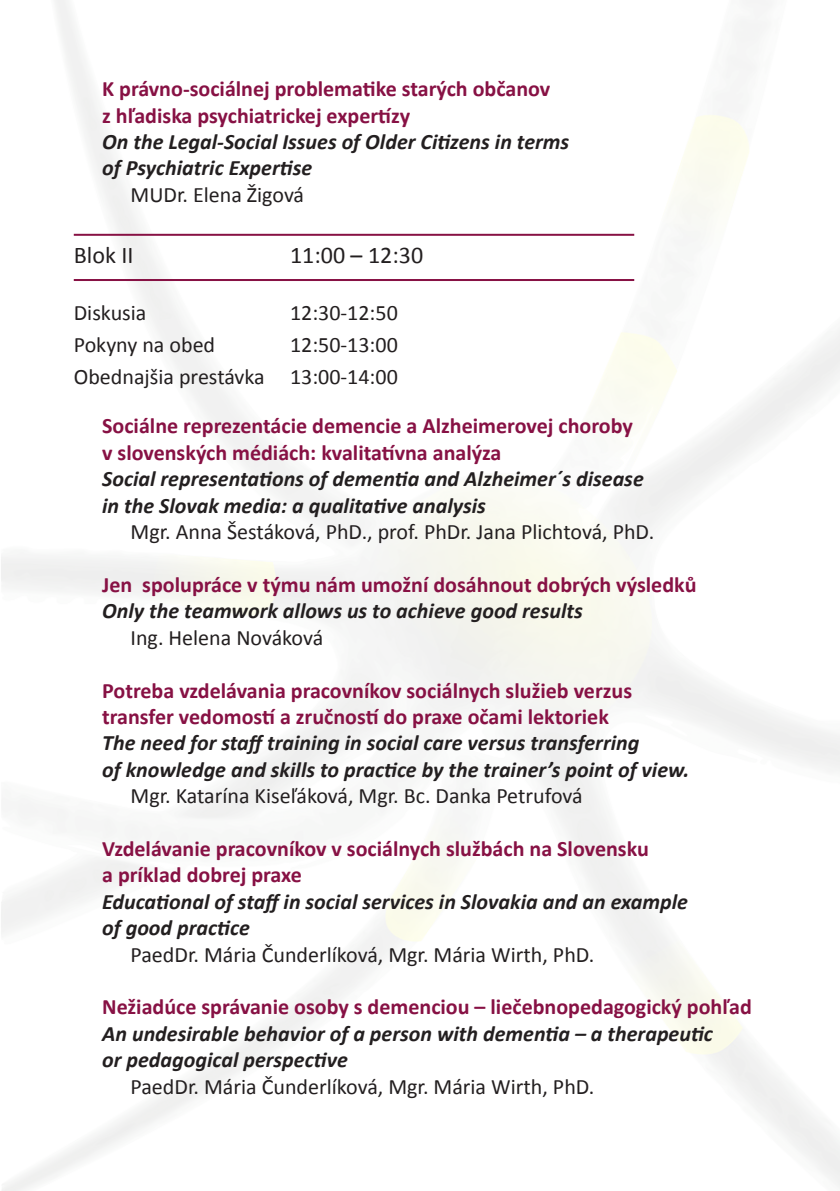
<style>
.page{position:relative;width:840px;height:1191px;background:#fff}
.page>*{position:absolute;margin:0;border:0;box-sizing:border-box;transform-origin:0 0}
.t1{font:24px "Calibri";color:#231f20}
.Default{font:italic 700 22px/26.4px "Calibri";color:#231f20}
.heading_1{font:700 22px/26.4px "Calibri";color:#871144}
.t2{font:22px "Calibri";color:#231f20}
</style>
<div class="page">
<hr style="left:74px;top:234px;width:560px;height:2px;background:#871144">
<hr style="left:74px;top:279px;width:560px;height:2px;background:#871144">
<p class="heading_1" style="left:102px;top:75px;width:449px">K právno-sociálnej problematike starých občanov z hľadiska psychiatrickej expertízy</p>
<p class="Default" style="left:102px;top:127px;width:468px">On the Legal-Social Issues of Older Citizens in terms of Psychiatric Expertise</p>
<p class="t2" style="left:130px;top:181px;width:175px">MUDr. Elena Žigová</p>
<p class="t1" style="left:74px;top:240px;width:61px">Blok II</p>
<p class="t1" style="left:290px;top:240px;width:135px">11:00 – 12:30</p>
<p class="t2" style="left:74px;top:299px;width:74px">Diskusia</p>
<p class="t2" style="left:290px;top:299px;width:109px">12:30-12:50</p>
<p class="t2" style="left:74px;top:331px;width:143px">Pokyny na obed</p>
<p class="t2" style="left:290px;top:331px;width:109px">12:50-13:00</p>
<p class="t2" style="left:74px;top:363px;width:325px">Obednajšia prestávka 13:00-14:00</p>
<p class="heading_1" style="left:102px;top:412px;width:532px">Sociálne reprezentácie demencie a Alzheimerovej choroby v slovenských médiách: kvalitatívna analýza</p>
<p class="Default" style="left:102px;top:465px;width:543px">Social representations of dementia and Alzheimer´s disease in the Slovak media: a qualitative analysis</p>
<p class="t2" style="left:130px;top:518px;width:525px">Mgr. Anna Šestáková, PhD., prof. PhDr. Jana Plichtová, PhD.</p>
<p class="heading_1" style="left:102px;top:570px;width:595px">Jen spolupráce v týmu nám umožní dosáhnout dobrých výsledků</p>
<p class="Default" style="left:102px;top:597px;width:482px">Only the teamwork allows us to achieve good results</p>
<p class="t2" style="left:130px;top:624px;width:194px">Ing. Helena Nováková</p>
<p class="heading_1" style="left:102px;top:676px;width:531px">Potreba vzdelávania pracovníkov sociálnych služieb verzus transfer vedomostí a zručností do praxe očami lektoriek</p>
<p class="Default" style="left:102px;top:729px;width:588px">The need for staff training in social care versus transferring<br>of knowledge and skills to practice by the trainer’s point of view.</p>
<p class="t2" style="left:130px;top:782px;width:453px">Mgr. Katarína Kiseľáková, Mgr. Bc. Danka Petrufová</p>
<p class="heading_1" style="left:102px;top:834px;width:548px">Vzdelávanie pracovníkov v sociálnych službách na Slovensku a príklad dobrej praxe</p>
<p class="Default" style="left:102px;top:887px;width:587px">Educational of staff in social services in Slovakia and an example of good practice</p>
<p class="t2" style="left:130px;top:940px;width:465px">PaedDr. Mária Čunderlíková, Mgr. Mária Wirth, PhD.</p>
<p class="heading_1" style="left:102px;top:993px;width:651px">Nežiadúce správanie osoby s demenciou – liečebnopedagogický pohľad</p>
<p class="Default" style="left:102px;top:1019px;width:612px">An undesirable behavior of a person with dementia – a therapeutic or pedagogical perspective</p>
<p class="t2" style="left:130px;top:1072px;width:465px">PaedDr. Mária Čunderlíková, Mgr. Mária Wirth, PhD.</p>
</div>
